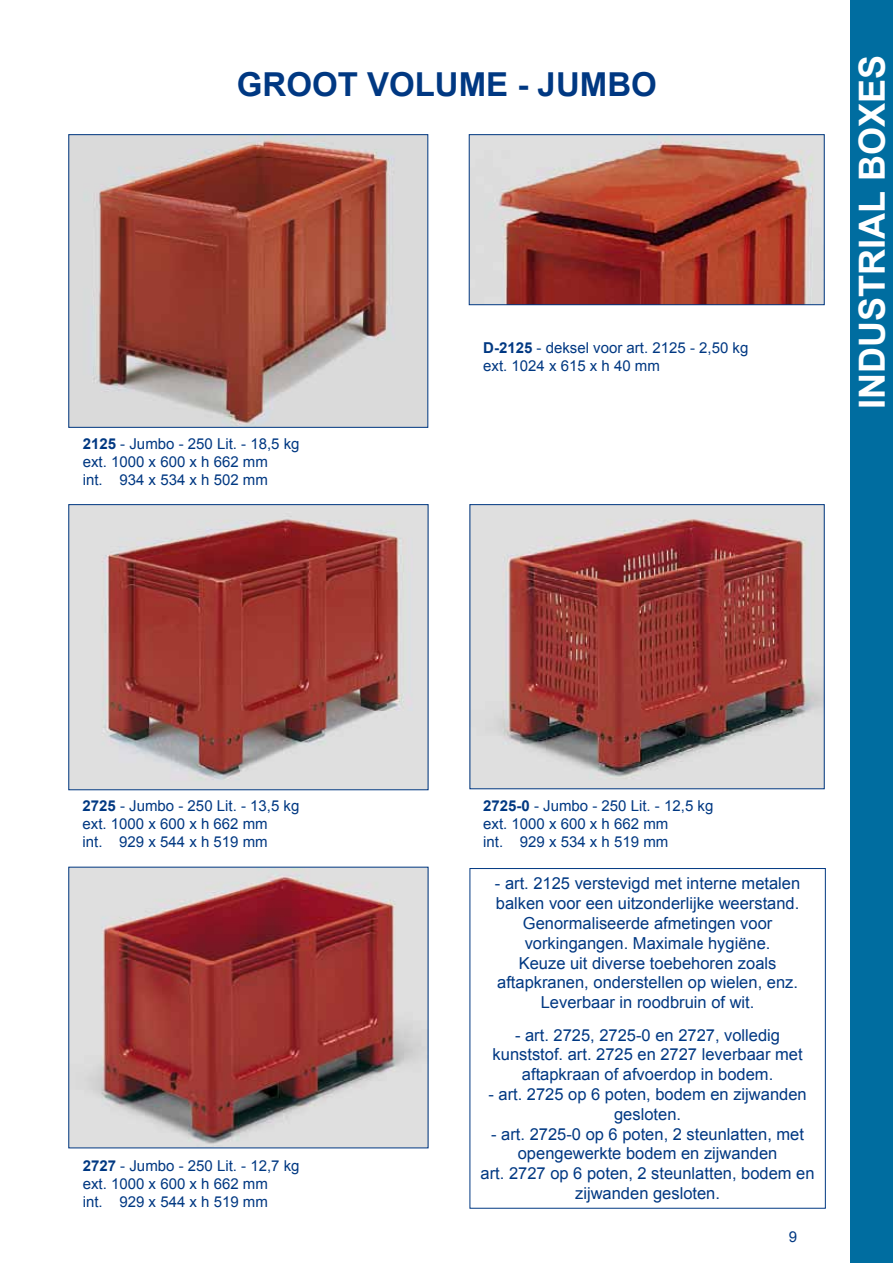
<style>
.page{position:relative;width:893px;height:1263px;background:#fff}
.page>*{position:absolute;margin:0;border:0;box-sizing:border-box;transform-origin:0 0}
.t1{font:700 36px "Arial";color:#fff}
.t2{font:700 33px "Arial";color:#003882}
.t3{font:16.5px/19.8px "Arial";color:#003882;text-align:center}
.t4{font:15px/18px "Arial";color:#003882}
.s1{font-weight:700}
</style>
<div class="page">
<div style="left:850px;top:0;width:43px;height:1263px;background:#006da0"></div>
<img style="left:70px;top:136px;width:356px;height:290px">
<div style="left:68px;top:134px;width:360px;height:294px;border:1px solid #003882"></div>
<img style="left:472px;top:506px;width:351px;height:281px">
<div style="left:470px;top:504px;width:355px;height:285px;border:1px solid #003882"></div>
<img style="left:70px;top:506px;width:356px;height:282px">
<img style="left:70px;top:869px;width:356px;height:277px">
<img style="left:471px;top:136px;width:352px;height:167px">
<div style="left:469px;top:134px;width:356px;height:171px;border:1px solid #003882"></div>
<div style="left:470px;top:868px;width:356px;height:340px;border:1px solid #003882"></div>
<h2 class="t2" style="left:237px;top:62px;width:50px">GROOT</h2>
<h2 class="t2" style="left:367px;top:62px;width:45px">VOLU</h2>
<h2 class="t2" style="left:459px;top:62px;width:197px">ME - JUMBO</h2>
<p class="t4" style="left:83px;top:435px;width:218px"><span class="s1">2125</span> - Jumbo - 250 Lit. - 18,5 kg ext. 1000 x 600 x h 662 mm<br>int. 934 x 534 x h 502 mm</p>
<p class="t4" style="left:483px;top:339px;width:267px"><span class="s1">D-2125</span> - deksel voor art. 2125 - 2,50 kg ext. 1024 x 615 x h 40 mm</p>
<h1 class="t1" style="left:848px;top:409px;width:352px;rotate:-90deg">INDUSTRIAL BOXES</h1>
<p class="t4" style="left:83px;top:797px;width:218px"><span class="s1">2725</span> - Jumbo - 250 Lit. - 13,5 kg ext. 1000 x 600 x h 662 mm<br>int. 929 x 544 x h 519 mm</p>
<p class="t4" style="left:83px;top:1157px;width:218px"><span class="s1">2727</span> - Jumbo - 250 Lit. - 12,7 kg ext. 1000 x 600 x h 662 mm<br>int. 929 x 544 x h 519 mm</p>
<p class="t4" style="left:483px;top:797px;width:232px"><span class="s1">2725-0</span> - Jumbo - 250 Lit. - 12,5 kg ext. 1000 x 600 x h 662 mm<br>int. 929 x 534 x h 519 mm</p>
<p class="t3" style="left:495px;top:874px;width:307px">- art. 2125 verstevigd met interne metalen balken voor een uitzonderlijke weerstand.<br>Genormaliseerde afmetingen voor vorkingangen. Maximale hygiëne.<br>Keuze uit diverse toebehoren zoals aftapkranen, onderstellen op wielen, enz.<br>Leverbaar in roodbruin of wit.</p>
<p class="t3" style="left:493px;top:1025px;width:312px">- art. 2725, 2725-0 en 2727, volledig kunststof. art. 2725 en 2727 leverbaar met aftapkraan of afvoerdop in bodem.</p>
<p class="t3" style="left:488px;top:1084px;width:320px">- art. 2725 op 6 poten, bodem en zijwanden gesloten.</p>
<p class="t3" style="left:481px;top:1124px;width:335px">- art. 2725-0 op 6 poten, 2 steunlatten, met opengewerkte bodem en zijwanden<br>art. 2727 op 6 poten, 2 steunlatten, bodem en zijwanden gesloten.</p>
<p class="t4" style="left:789px;top:1228px;width:10px">9</p>
</div>
